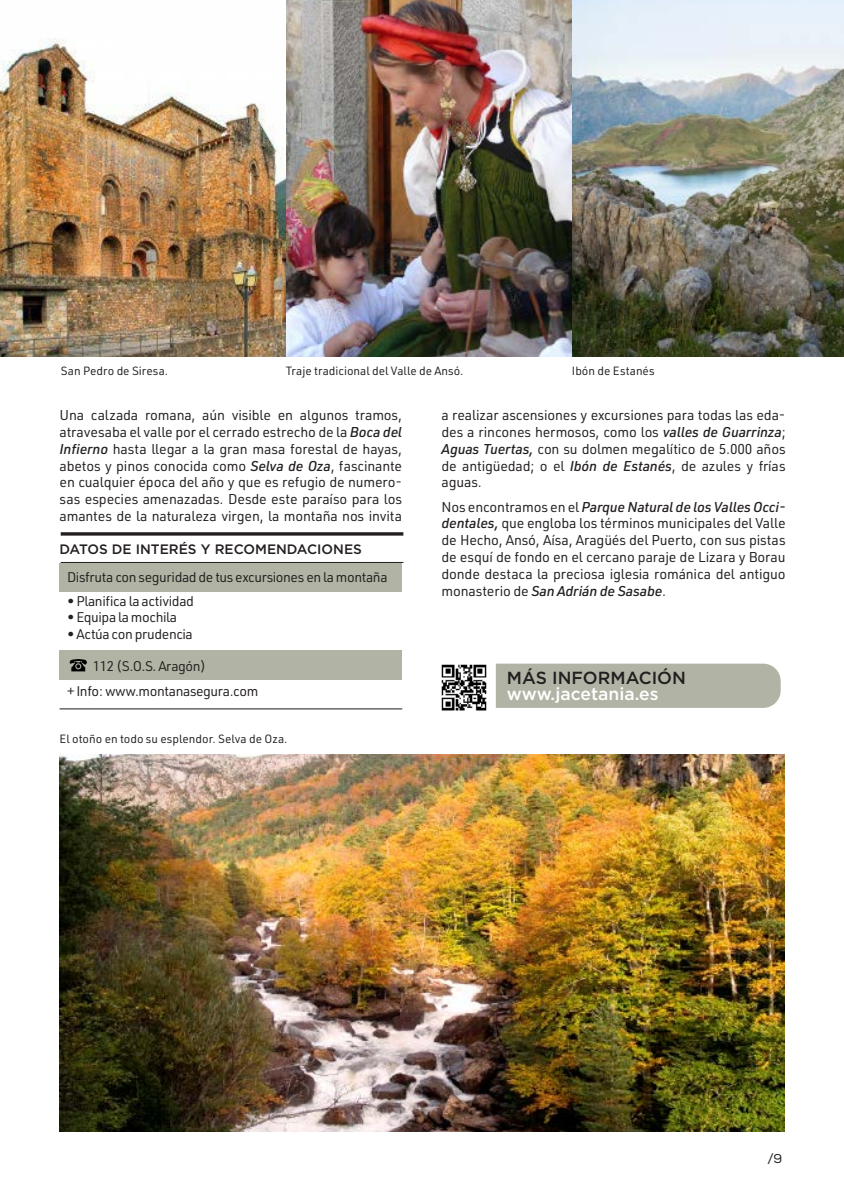
<style>
.page{position:relative;width:844px;height:1191px;background:#fff}
.page>*{position:absolute;margin:0;border:0;box-sizing:border-box;transform-origin:0 0}
.MAS_INFO_WEB{font:500 17.5px "Gotham";color:#fff}
.MAS_INFO{font:500 17.5px "Gotham";color:#231f20}
.TXT_segudo_Negro{font:14px/16.8px "URWDIN";letter-spacing:-.01em;color:#231f20;text-align:justify}
.TXT_RECOMENDACIONES{font:13.83px "URWDIN";letter-spacing:-.03em;color:#231f20}
.Titulo_IM_y_PD_Negro{font:500 13.65px "Gotham";color:#231f20}
.t1{font:12.78px "Nexa";color:#231f20}
.PF_Negro_6_7_pt{font:11.72px "URWDIN";color:#231f20}
.s1{font-weight:500;font-style:italic}
</style>
<div class="page">
<img style="left:0;top:0;width:843px;height:357px">
<div style="left:495px;top:663px;width:285px;height:45px;background:#b1b4a4"></div>
<img style="left:441px;top:664px;width:46px;height:47px">
<img style="left:60px;top:754px;width:724px;height:377px">
<div style="left:59px;top:563px;width:343px;height:146px;background:#b1b4a4"></div>
<div style="left:60px;top:680px;width:342px;height:29px;background:#fff"></div>
<hr style="left:61px;top:562px;width:342px;height:1px;background:#231f20">
<hr style="left:61px;top:532px;width:342px;height:3px;background:#231f20">
<div style="left:60px;top:592px;width:342px;height:58px;background:#fff"></div>
<hr style="left:60px;top:708px;width:342px;height:1px;background:#231f20">
<svg style="left:69px;top:659px;width:18px;height:12px"></svg>
<p class="PF_Negro_6_7_pt" style="left:286px;top:363px;width:179px">Traje tradicional del Valle de Ansó.</p>
<p class="PF_Negro_6_7_pt" style="left:571px;top:363px;width:84px">Ibón de Estanés</p>
<p class="TXT_segudo_Negro" style="left:60px;top:406px;width:344px">Una calzada romana, aún visible en algunos tramos, atravesaba el valle por el cerrado estrecho de la <span class="s1">Boca del Infierno</span> hasta llegar a la gran masa forestal de hayas, abetos y pinos conocida como <span class="s1">Selva de Oza</span>, fascinante en cualquier época del año y que es refugio de numero&shy;sas especies amenazadas. Desde este paraíso para los amantes de la naturaleza virgen, la montaña nos invita</p>
<p class="TXT_segudo_Negro" style="left:441px;top:406px;width:345px">a realizar ascensiones y excursiones para todas las eda&shy;des a rincones hermosos, como los <span class="s1">valles de Guarrinza</span>; <span class="s1">Aguas Tuertas,</span> con su dolmen megalítico de 5.000 años de antigüedad; o el <span class="s1">Ibón de Estanés</span>, de azules y frías aguas.</p>
<p class="PF_Negro_6_7_pt" style="left:61px;top:363px;width:109px">San Pedro de Siresa.</p>
<p class="TXT_segudo_Negro" style="left:441px;top:498px;width:345px">Nos encontramos en el <span class="s1">Parque Natural de los Valles Occi&shy;dentales,</span> que engloba los términos municipales del Valle de Hecho, Ansó, Aísa, Aragüés del Puerto, con sus pistas de esquí de fondo en el cercano paraje de Lizara y Borau donde destaca la preciosa iglesia románica del antiguo monasterio de <span class="s1">San Adrián de Sasabe</span>.</p>
<p class="Titulo_IM_y_PD_Negro" style="left:60px;top:540px;width:304px">DATOS DE INTERÉS Y RECOMENDACIONES</p>
<p class="TXT_RECOMENDACIONES" style="left:67px;top:568px;width:322px">Disfruta con seguridad de tus excursiones en la montaña</p>
<p class="TXT_RECOMENDACIONES" style="left:67px;top:591px;width:128px">• Planifica la actividad</p>
<p class="TXT_RECOMENDACIONES" style="left:67px;top:608px;width:111px">• Equipa la mochila</p>
<p class="TXT_RECOMENDACIONES" style="left:67px;top:624px;width:127px">• Actúa con prudencia</p>
<p class="TXT_RECOMENDACIONES" style="left:93px;top:656px;width:115px">112 (S.O.S. Aragón)</p>
<p class="TXT_RECOMENDACIONES" style="left:67px;top:682px;width:193px">+ Info: www.montanasegura.com</p>
<p class="MAS_INFO" style="left:506px;top:667px;width:180px">MÁS INFORMACIÓN</p>
<p class="MAS_INFO_WEB" style="left:506px;top:682px;width:153px">www.jacetania.es</p>
<p class="PF_Negro_6_7_pt" style="left:60px;top:731px;width:229px">El otoño en todo su esplendor. Selva de Oza.</p>
<p class="t1" style="left:767px;top:1150px;width:17px">/9</p>
</div>
